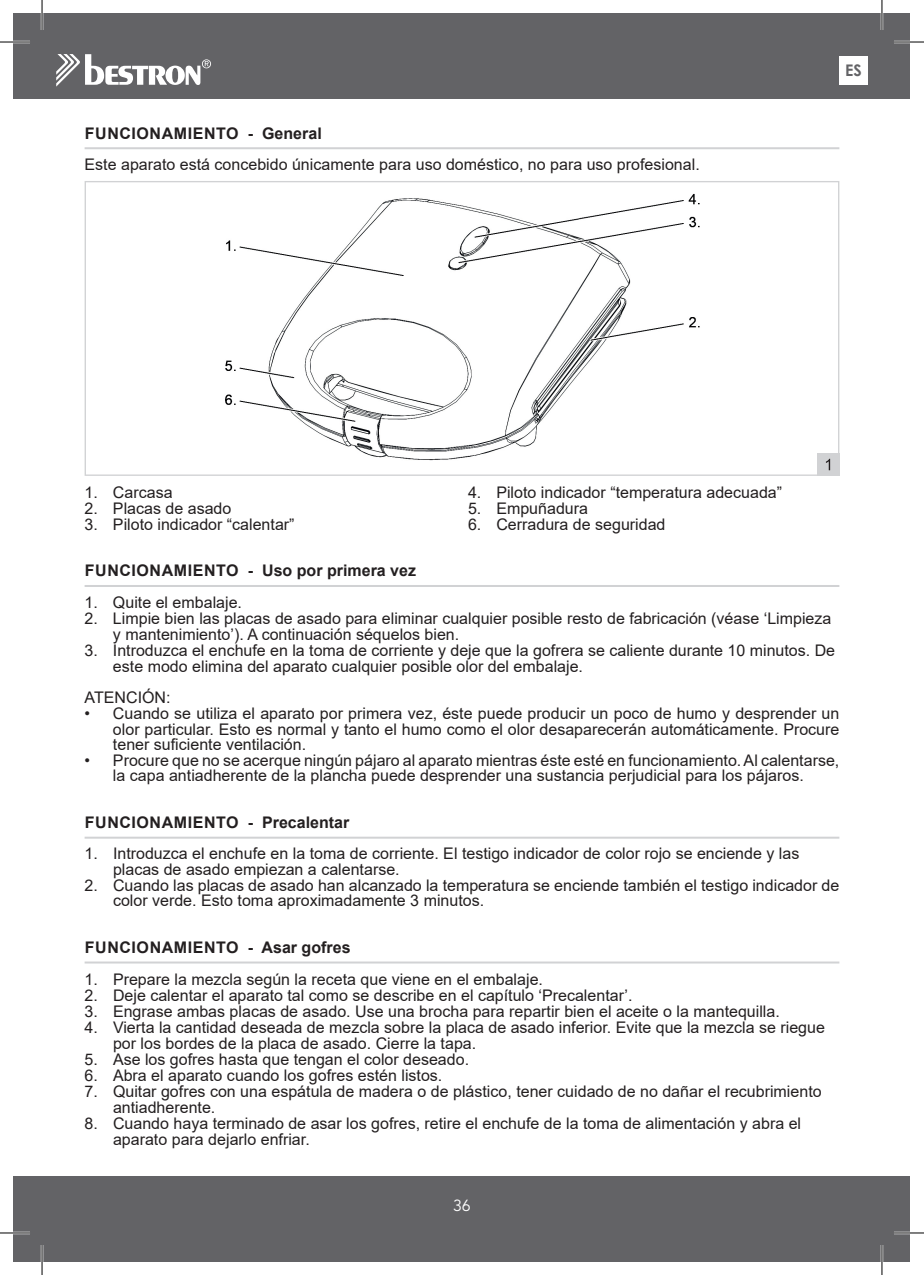
<style>
.page{position:relative;width:924px;height:1275px;background:#fff}
.page>*{position:absolute;margin:0;border:0;box-sizing:border-box;transform-origin:0 0}
.t1{font:16px/16px "Arial";color:#231f20}
.t2{font:700 16px "Arial";letter-spacing:.035em;color:#231f20}
.t3{font:700 16px "Arial";letter-spacing:.015em;color:#231f20}
.t4{font:16px "Avenir LT Std";color:#fff}
.t5{font:700 16px "Century Gothic";color:#636366}
</style>
<div class="page">
<div style="left:14px;top:14px;width:895px;height:85px;background:#636366"></div>
<div style="left:14px;top:1176px;width:895px;height:85px;background:#636366"></div>
<svg style="left:56px;top:54px;width:155px;height:33px"></svg>
<div style="left:839px;top:56px;width:28px;height:29px;background:#fff"></div>
<hr style="left:85px;top:147px;width:754px;height:2px;background:#d1d2d4">
<hr style="left:85px;top:585px;width:754px;height:2px;background:#d1d2d4">
<hr style="left:85px;top:836px;width:754px;height:2px;background:#d1d2d4">
<hr style="left:85px;top:961px;width:754px;height:2px;background:#d1d2d4">
<img style="left:225px;top:193px;width:475px;height:268px">
<div style="left:816px;top:453px;width:23px;height:23px;background:#d1d2d4"></div>
<svg style="left:825px;top:459px;width:4px;height:11px"></svg>
<hr style="left:0;top:41px;width:30px;height:2px;background:#fff">
<hr style="left:893px;top:41px;width:30px;height:2px;background:#fff">
<hr style="left:0;top:1231px;width:30px;height:3px;background:#fff">
<hr style="left:893px;top:1231px;width:30px;height:3px;background:#fff">
<hr style="left:41px;top:0;width:2px;height:30px;background:#fff">
<hr style="left:41px;top:1245px;width:2px;height:30px;background:#fff">
<hr style="left:880px;top:0;width:2px;height:30px;background:#fff">
<hr style="left:880px;top:1245px;width:2px;height:30px;background:#fff">
<hr style="left:0;top:42px;width:30px;height:1px;background:#000">
<hr style="left:893px;top:42px;width:30px;height:1px;background:#000">
<hr style="left:0;top:1232px;width:30px;height:1px;background:#000">
<hr style="left:893px;top:1232px;width:30px;height:1px;background:#000">
<hr style="left:42px;top:0;width:1px;height:30px;background:#000">
<hr style="left:42px;top:1245px;width:1px;height:30px;background:#000">
<hr style="left:881px;top:0;width:1px;height:30px;background:#000">
<hr style="left:881px;top:1245px;width:1px;height:30px;background:#000">
<p class="t2" style="left:85px;top:122px;width:238px">FUNCIONAMIENTO - General</p>
<p class="t1" style="left:85px;top:156px;width:616px">Este aparato está concebido únicamente para uso doméstico, no para uso profesional.</p>
<p class="t5" style="left:844px;top:58px;width:18px">ES</p>
<p class="t1" style="left:85px;top:484px;width:89px">1. Carcasa</p>
<p class="t1" style="left:85px;top:500px;width:148px">2. Placas de asado</p>
<p class="t1" style="left:85px;top:516px;width:211px">3. Piloto indicador “calentar”</p>
<p class="t1" style="left:468px;top:484px;width:315px">4. Piloto indicador “temperatura adecuada”</p>
<p class="t1" style="left:468px;top:500px;width:121px">5. Empuñadura</p>
<p class="t1" style="left:468px;top:516px;width:199px">6. Cerradura de seguridad</p>
<p class="t3" style="left:85px;top:559px;width:332px">FUNCIONAMIENTO - Uso por primera vez</p>
<p class="t1" style="left:85px;top:594px;width:159px">1. Quite el embalaje.</p>
<p class="t1" style="left:113px;top:610px;width:719px;text-indent:-28px">2. Limpie bien las placas de asado para eliminar cualquier posible resto de fabricación (véase ‘Limpieza y mantenimiento’). A continuación séquelos bien.</p>
<p class="t1" style="left:113px;top:642px;width:723px;text-indent:-28px">3. Introduzca el enchufe en la toma de corriente y deje que la gofrera se caliente durante 10 minutos. De este modo elimina del aparato cualquier posible olor del embalaje.</p>
<p class="t1" style="left:85px;top:689px;width:87px">ATENCIÓN:</p>
<p class="t1" style="left:113px;top:705px;width:727px;text-align:justify;text-indent:-28px">• Cuando se utiliza el aparato por primera vez, éste puede producir un poco de humo y desprender un olor particular. Esto es normal y tanto el humo como el olor desaparecerán automáticamente. Procure tener suficiente ventilación.</p>
<p class="t1" style="left:85px;top:752px;width:755px;text-align:center">• Procure que no se acerque ningún pájaro al aparato mientras éste esté en funcionamiento. Al calentarse, la capa antiadherente de la plancha puede desprender una sustancia perjudicial para los pájaros.</p>
<p class="t2" style="left:85px;top:811px;width:266px">FUNCIONAMIENTO - Precalentar</p>
<p class="t1" style="left:113px;top:846px;width:687px;text-indent:-28px">1. Introduzca el enchufe en la toma de corriente. El testigo indicador de color rojo se enciende y las placas de asado empiezan a calentarse.</p>
<p class="t1" style="left:113px;top:877px;width:727px;text-indent:-28px">2. Cuando las placas de asado han alcanzado la temperatura se enciende también el testigo indicador de color verde. Esto toma aproximadamente 3 minutos.</p>
<p class="t2" style="left:85px;top:936px;width:267px">FUNCIONAMIENTO - Asar gofres</p>
<p class="t1" style="left:85px;top:971px;width:459px">1. Prepare la mezcla según la receta que viene en el embalaje.</p>
<p class="t1" style="left:85px;top:987px;width:549px">2. Deje calentar el aparato tal como se describe en el capítulo ‘Precalentar’.</p>
<p class="t1" style="left:85px;top:1003px;width:696px">3. Engrase ambas placas de asado. Use una brocha para repartir bien el aceite o la mantequilla.</p>
<p class="t1" style="left:113px;top:1019px;width:713px;text-indent:-28px">4. Vierta la cantidad deseada de mezcla sobre la placa de asado inferior. Evite que la mezcla se riegue por los bordes de la placa de asado. Cierre la tapa.</p>
<p class="t1" style="left:85px;top:1051px;width:386px">5. Ase los gofres hasta que tengan el color deseado.</p>
<p class="t1" style="left:85px;top:1067px;width:359px">6. Abra el aparato cuando los gofres estén listos.</p>
<p class="t1" style="left:113px;top:1083px;width:709px;text-indent:-28px">7. Quitar gofres con una espátula de madera o de plástico, tener cuidado de no dañar el recubrimiento antiadherente.</p>
<p class="t1" style="left:113px;top:1115px;width:689px;text-indent:-28px">8. Cuando haya terminado de asar los gofres, retire el enchufe de la toma de alimentación y abra el aparato para dejarlo enfriar.</p>
<p class="t4" style="left:453px;top:1196px;width:19px">36</p>
</div>
